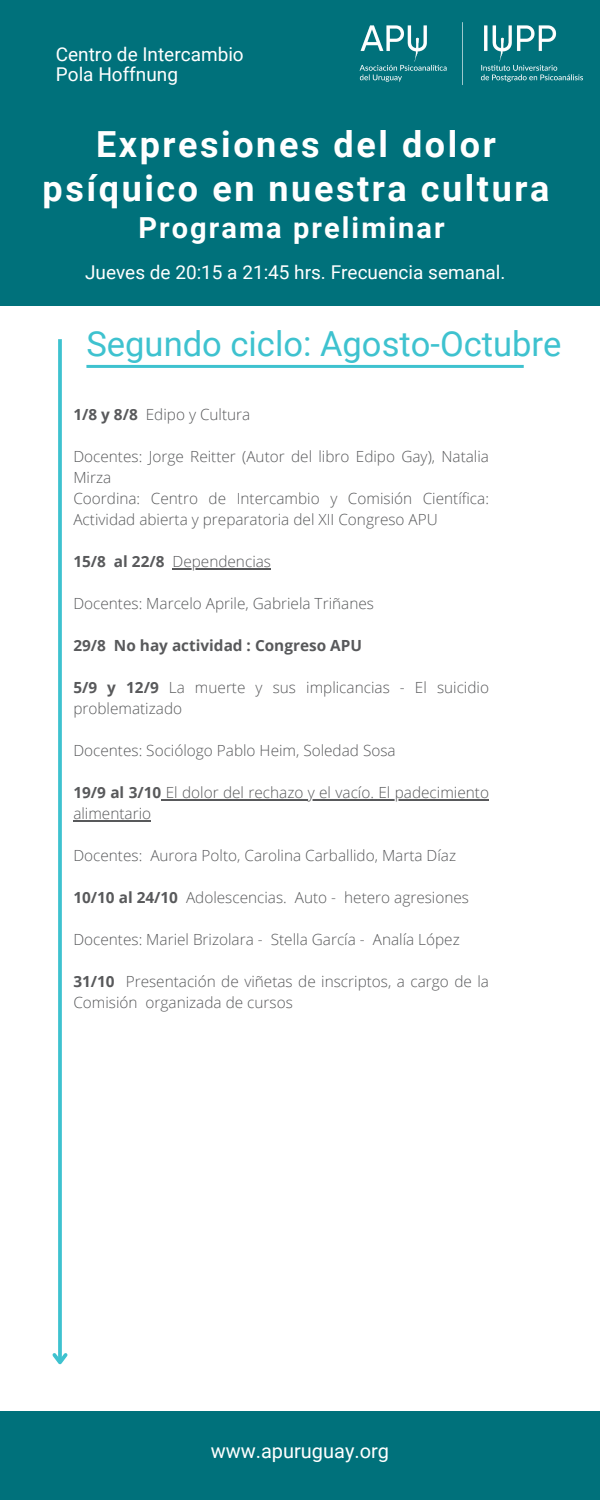
<style>
.page{position:relative;width:600px;height:1500px;background:#fff}
.page>*{position:absolute;margin:0;border:0;box-sizing:border-box;transform-origin:0 0}
.t1{font:700 36px/44.2px "Roboto";letter-spacing:.07em;color:#fff;text-align:center}
.t2{font:34.6px "Roboto";color:#3ec2cf}
.t3{font:700 29px "Roboto";letter-spacing:.07em;color:#fff}
.t4{font:20px "Roboto";color:#fff}
.t5{font:19px/20.2px "Roboto";color:#fff}
.t6{font:300 15.4px/21px "Open Sans";color:#58595b}
.t7{font:700 15.4px "Open Sans";color:#58595b}
.s1{font-weight:700}
</style>
<div class="page">
<div style="left:0;top:0;width:600px;height:305px;background:#00717b"></div>
<hr style="left:86px;top:365px;width:438px;height:3px;background:#3ec2cf">
<svg style="left:58px;top:339px;width:4px;height:1011px;fill:#53c8d4"></svg>
<svg style="left:52px;top:1350px;width:16px;height:15px"></svg>
<div style="left:0;top:1412px;width:600px;height:88px;background:#00717b"></div>
<img style="left:359px;top:22px;width:224px;height:63px">
<hr style="left:173px;top:568px;width:98px;height:2px;background:#58595b">
<hr style="left:166px;top:799px;width:323px;height:2px;background:#58595b">
<hr style="left:73px;top:820px;width:78px;height:2px;background:#58595b">
<h3 class="t5" style="left:56px;top:44px;width:189px">Centro de Intercambio<br>Pola Hoffnung</h3>
<p class="t1" style="left:43px;top:123px;width:508px">Expresiones del dolor psíquico en nuestra cultura</p>
<p class="t3" style="left:138px;top:211px;width:308px">Programa preliminar</p>
<p class="t5" style="left:85px;top:263px;width:422px">Jueves de 20:15 a 21:45 hrs. Frecuencia semanal.</p>
<h1 class="t2" style="left:86px;top:324px;width:477px">Segundo ciclo: Agosto-Octubre</h1>
<p class="t6" style="left:73px;top:403px;width:179px"><span class="s1">1/8 y 8/8</span> Edipo y Cultura</p>
<p class="t6" style="left:73px;top:445px;width:417px">Docentes: Jorge Reitter (Autor del libro Edipo Gay), Natalia<br>Mirza</p>
<p class="t6" style="left:73px;top:487px;width:417px">Coordina: Centro de Intercambio y Comisión Científica:<br>Actividad abierta y preparatoria del XII Congreso APU</p>
<p class="t7" style="left:73px;top:550px;width:93px">15/8 al 22/8</p>
<p class="t6" style="left:173px;top:550px;width:100px">Dependencias</p>
<p class="t6" style="left:73px;top:592px;width:302px">Docentes: Marcelo Aprile, Gabriela Triñanes</p>
<p class="t7" style="left:73px;top:634px;width:290px">29/8 No hay actividad : Congreso APU</p>
<h4 class="t6" style="left:73px;top:676px;width:417px"><span class="s1">5/9 y 12/9</span> La muerte y sus implicancias - El suicidio problematizado</h4>
<p class="t6" style="left:73px;top:739px;width:324px">Docentes: Sociólogo Pablo Heim, Soledad Sosa</p>
<p class="t6" style="left:73px;top:781px;width:417px"><span class="s1">19/9 al 3/10</span> El dolor del rechazo y el vacío. El padecimiento</p>
<p class="t6" style="left:73px;top:802px;width:79px">alimentario</p>
<p class="t6" style="left:73px;top:844px;width:70px">Docentes:</p>
<p class="t6" style="left:150px;top:844px;width:307px">Aurora Polto, Carolina Carballido, Marta Díaz</p>
<p class="t7" style="left:73px;top:886px;width:106px">10/10 al 24/10</p>
<p class="t6" style="left:186px;top:886px;width:284px">Adolescencias. Auto - hetero agresiones</p>
<p class="t6" style="left:73px;top:928px;width:191px">Docentes: Mariel Brizolara -</p>
<p class="t6" style="left:271px;top:928px;width:190px">Stella García - Analía López</p>
<p class="t7" style="left:73px;top:970px;width:43px">31/10</p>
<p class="t6" style="left:73px;top:970px;width:417px;text-indent:52px">Presentación de viñetas de inscriptos, a cargo de la<br>Comisión organizada de cursos</p>
<h2 class="t4" style="left:211px;top:1440px;width:180px">www.apuruguay.org</h2>
</div>
